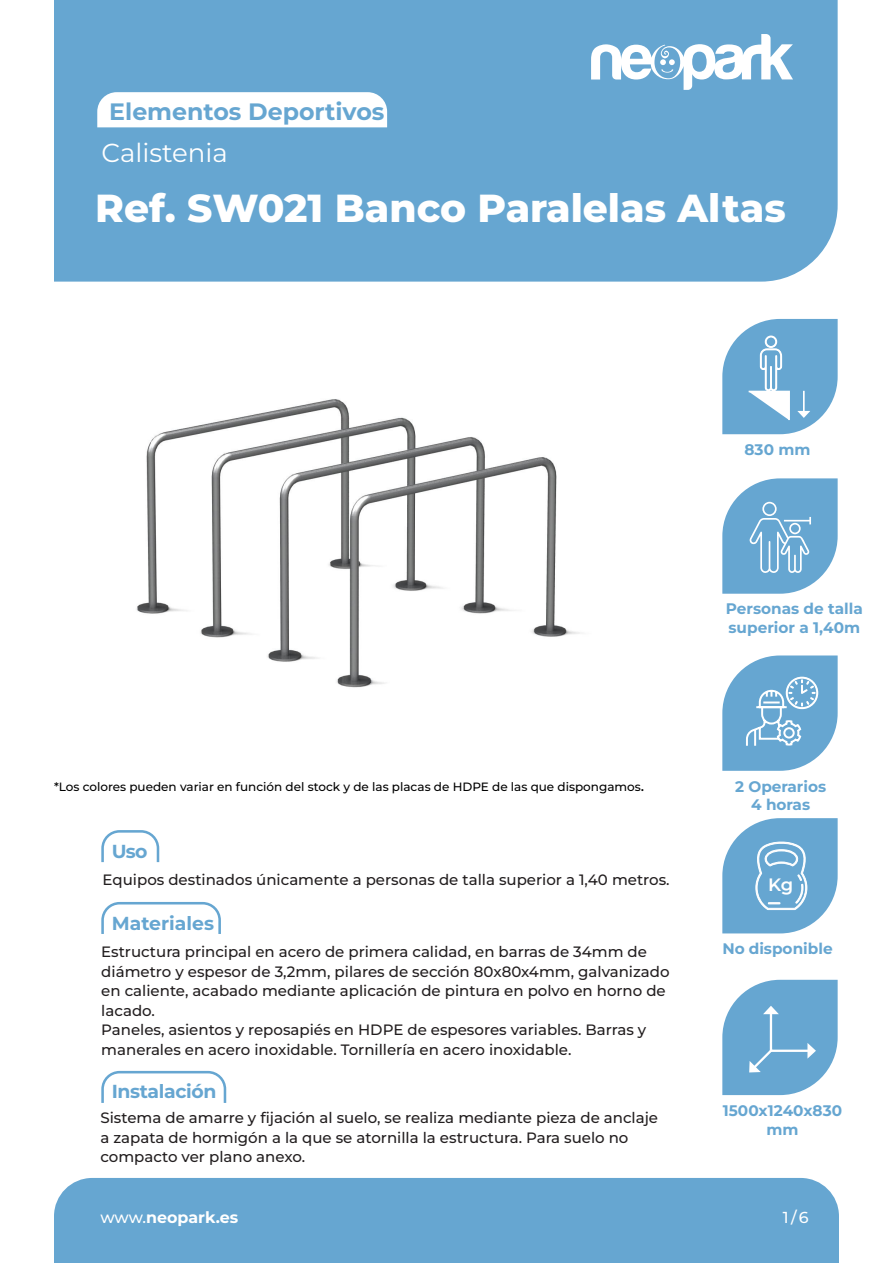
<style>
.page{position:relative;width:893px;height:1263px;background:#fff}
.page>*{position:absolute;margin:0;border:0;box-sizing:border-box;transform-origin:0 0}
.t1{font:800 39px "Montserrat";color:#fff}
.t2{font:26.1px "Montserrat";color:#fff}
.t3{font:700 23.7px "Montserrat";color:#66a6d1}
.t4{font:700 18.9px "Montserrat";letter-spacing:-.02em;color:#66a6d1}
.t5{font:700 18.9px "Montserrat";color:#66a6d1}
.t6{font:600 18px "Montserrat";color:#fff}
.t7{font:700 15.9px "Montserrat";color:#fff}
.t8{font:500 15.9px "Montserrat";color:#fff}
.t9{font:700 15.3px/18.3px "Montserrat";color:#66a6d1;text-align:center}
.t10{font:500 15px/19.5px "Montserrat";color:#231f20}
.t11{font:500 12px "Montserrat";color:#000}
.s1{font-size:15px}
.s2{font-weight:500}
</style>
<div class="page">
<div style="left:54px;top:0;width:784px;height:282px;background:#66a6d1"></div>
<div style="left:54px;top:1178px;width:785px;height:85px;background:#66a6d1"></div>
<svg style="left:591px;top:34px;width:202px;height:56px"></svg>
<svg style="left:97px;top:92px;width:290px;height:35px"></svg>
<svg style="left:101px;top:1070px;width:126px;height:33px"></svg>
<svg style="left:722px;top:319px;width:116px;height:115px"></svg>
<svg style="left:722px;top:478px;width:116px;height:116px;background:#80b5d8"></svg>
<svg style="left:722px;top:818px;width:116px;height:115px;background:#7fb4d8"></svg>
<svg style="left:722px;top:980px;width:116px;height:115px;background:#7bb2d7"></svg>
<svg style="left:722px;top:655px;width:116px;height:116px"></svg>
<img style="left:136px;top:399px;width:444px;height:289px">
<svg style="left:101px;top:830px;width:59px;height:33px"></svg>
<svg style="left:101px;top:902px;width:120px;height:32px"></svg>
<p class="t3" style="left:109px;top:96px;width:277px">Elementos Deportivos</p>
<p class="t2" style="left:102px;top:136px;width:128px">Calistenia</p>
<p class="t1" style="left:95px;top:182px;width:692px">Ref. SW021 Banco Paralelas Altas</p>
<p class="t9" style="left:744px;top:440px;width:67px">830 mm</p>
<p class="t9" style="left:726px;top:599px;width:139px">Personas de talla</p>
<p class="t9" style="left:728px;top:618px;width:133px">superior a 1,40m</p>
<p class="t11" style="left:54px;top:779px;width:592px">*Los colores pueden variar en función del stock y de las placas de HDPE de las que dispongamos<span class="s1">.</span></p>
<p class="t4" style="left:112px;top:839px;width:37px">Uso</p>
<p class="t10" style="left:103px;top:869px;width:569px">Equipos destinados únicamente a personas de talla superior a 1,40 metros.</p>
<p class="t5" style="left:112px;top:911px;width:104px">Materiales</p>
<p class="t10" style="left:101px;top:942px;width:570px">Estructura principal en acero de primera calidad, en barras de 34mm de diámetro y espesor de 3,2mm, pilares de sección 80x80x4mm, galvanizado en caliente, acabado mediante aplicación de pintura en polvo en horno de lacado.</p>
<p class="t10" style="left:101px;top:1020px;width:546px">Paneles, asientos y reposapiés en HDPE de espesores variables. Barras y manerales en acero inoxidable. Tornillería en acero inoxidable.</p>
<p class="t4" style="left:112px;top:1079px;width:106px">Instalación</p>
<p class="t10" style="left:100px;top:1108px;width:559px">Sistema de amarre y fijación al suelo, se realiza mediante pieza de anclaje a zapata de hormigón a la que se atornilla la estructura. Para suelo no compacto ver plano anexo.</p>
<p class="t9" style="left:735px;top:777px;width:93px">2 Operarios</p>
<p class="t9" style="left:751px;top:795px;width:61px">4 horas</p>
<p class="t6" style="left:768px;top:873px;width:27px">Kg</p>
<p class="t9" style="left:722px;top:939px;width:112px">No disponible</p>
<p class="t9" style="left:723px;top:1101px;width:121px">1500x1240x830 mm</p>
<p class="t7" style="left:100px;top:1206px;width:139px"><span class="s2">www.</span>neopark.es</p>
<p class="t8" style="left:783px;top:1206px;width:28px">1/6</p>
</div>
